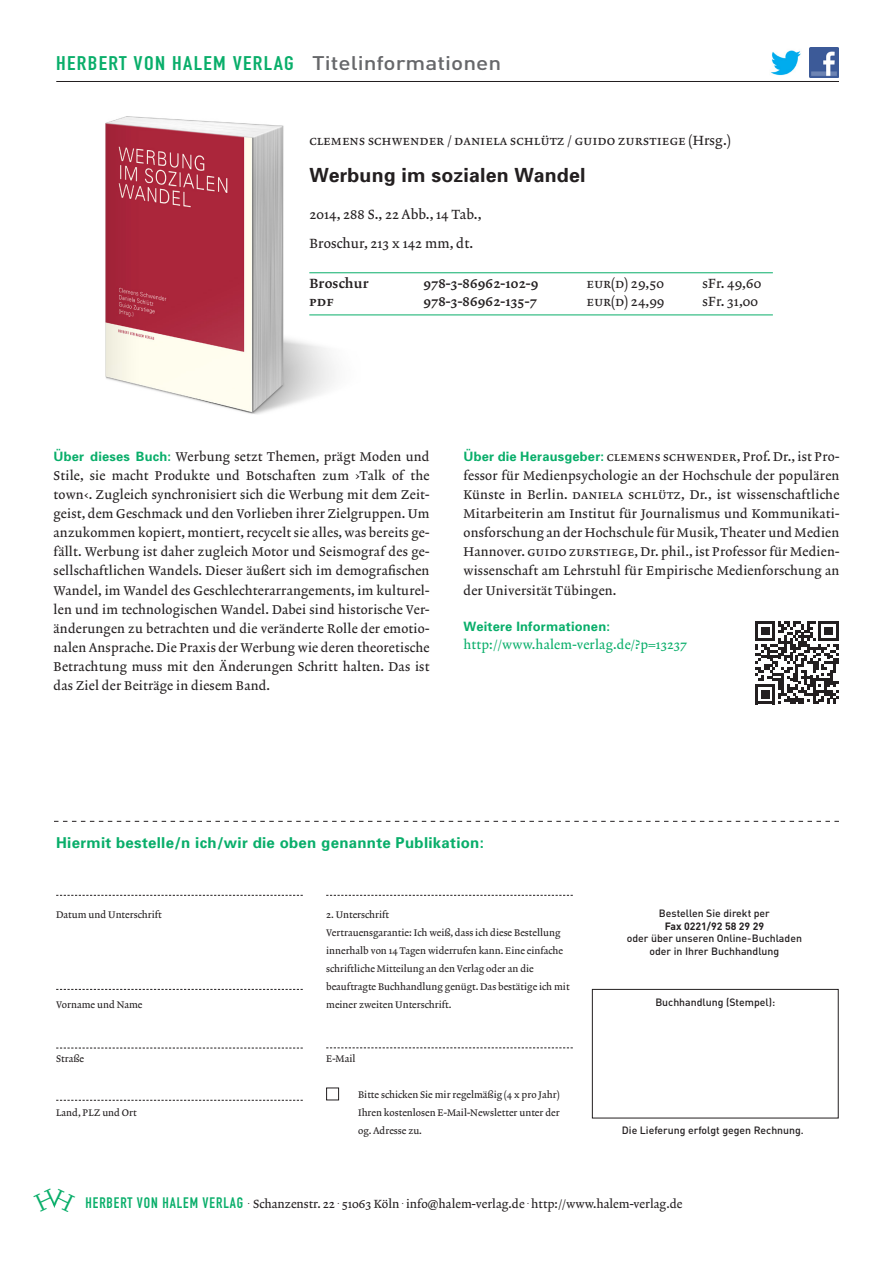
<style>
.page{position:relative;width:893px;height:1263px;background:#fff}
.page>*{position:absolute;margin:0;border:0;box-sizing:border-box;transform-origin:0 0}
.t1{font:19.5px "DIN Engschrift";letter-spacing:.06em;color:#09ae6a;scale:1.16 1}
.t2{font:700 19.5px "Univers";letter-spacing:.01em;color:#231f20}
.t3{font:700 15px "Univers";letter-spacing:.02em;color:#09ae6a}
.t4{font:13.5px/28.5px "Lexicon No 2 Roman A";letter-spacing:.015em;color:#231f20}
.t5{font:13.5px "Lexicon No 2 Roman C";letter-spacing:.015em;color:#231f20}
.t6{font:12.9px/19.2px "Lexicon No 2 Roman A";letter-spacing:.015em;color:#231f20;text-align:justify}
.t7{font:12.9px "Lexicon No 2 Roman A";letter-spacing:.015em;color:#09ae6a}
.t8{font:700 12.9px "Univers";letter-spacing:.015em;color:#09ae6a}
.t9{font:12px "Lexicon No 2 Roman A";color:#231f20}
.t10{font:500 10.5px/12.6px "DIN";color:#231f20;text-align:center}
.t11{font:700 10.5px "DIN";color:#231f20}
.t12{font:9.75px/18px "Lexicon No 2 Roman A";color:#231f20}
.s1{font-family:"DIN";font-weight:500;color:#66676a}
.s2{font-family:"Univers";font-weight:700;color:#09ae6a}
.s3{font-family:"DIN Engschrift";font-size:15px;color:#09ae6a}
</style>
<div class="page">
<svg style="left:56px;top:895px;width:247px;height:1px"></svg>
<svg style="left:326px;top:895px;width:247px;height:1px"></svg>
<svg style="left:56px;top:989px;width:247px;height:1px"></svg>
<svg style="left:56px;top:1100px;width:247px;height:1px"></svg>
<svg style="left:56px;top:1048px;width:247px;height:1px"></svg>
<svg style="left:326px;top:1047px;width:247px;height:1px"></svg>
<div style="left:592px;top:989px;width:247px;height:129px;border:1px solid #231f20"></div>
<div style="left:326px;top:1087px;width:13px;height:13px;border:1px solid #231f20"></div>
<hr style="left:56px;top:81px;width:783px;height:1px;background:#231f20">
<svg style="left:54px;top:821px;width:785px;height:1px"></svg>
<img style="left:809px;top:47px;width:30px;height:30px">
<img style="left:770px;top:50px;width:31px;height:26px">
<img style="left:105px;top:117px;width:255px;height:297px">
<hr style="left:309px;top:272px;width:464px;height:1px;background:#09ae6a">
<hr style="left:309px;top:315px;width:464px;height:1px;background:#09ae6a">
<svg style="left:755px;top:621px;width:83px;height:83px"></svg>
<h1 class="t1" style="left:56px;top:52px;width:385px">HERBERT VON HALEM VERLAG <span class="s1">Titelinformationen</span></h1>
<p class="t4" style="left:309px;top:127px;width:423px">Clemens Schwender / Daniela Schlütz / Guido Zurstiege (Hrsg.)</p>
<h1 class="t2" style="left:309px;top:163px;width:278px">Werbung im sozialen Wandel</h1>
<p class="t4" style="left:309px;top:201px;width:174px">2014, 288 S., 22 Abb., 14 Tab.,<br>Broschur, 213 x 142 mm, dt.</p>
<p class="t5" style="left:309px;top:275px;width:61px">Broschur</p>
<p class="t5" style="left:423px;top:275px;width:117px">978-3-86962-102-9</p>
<p class="t4" style="left:587px;top:270px;width:79px">EUR(D) 29,50</p>
<p class="t4" style="left:702px;top:270px;width:61px">sFr. 49,60</p>
<p class="t5" style="left:309px;top:293px;width:26px">PDF</p>
<p class="t5" style="left:423px;top:293px;width:115px">978-3-86962-135-7</p>
<p class="t4" style="left:587px;top:288px;width:79px">EUR(D) 24,99</p>
<p class="t4" style="left:702px;top:288px;width:57px">sFr. 31,00</p>
<p class="t6" style="left:54px;top:447px;width:377px"><span class="s2">Über dieses Buch:</span> Werbung setzt Themen, prägt Moden und Stile, sie macht Produkte und Botschaften zum ›Talk of the town‹. Zugleich synchronisiert sich die Werbung mit dem Zeit&shy;geist, dem Geschmack und den Vorlieben ihrer Zielgruppen. Um anzukommen kopiert, montiert, recycelt sie alles, was bereits ge&shy;fällt. Werbung ist daher zugleich Motor und Seismograf des ge&shy;sellschaftlichen Wandels. Dieser äußert sich im demografischen Wandel, im Wandel des Geschlechterarrangements, im kulturel&shy;len und im technologischen Wandel. Dabei sind historische Ver&shy;änderungen zu betrachten und die veränderte Rolle der emotio&shy;nalen Ansprache. Die Praxis der Werbung wie deren theoretische Betrachtung muss mit den Änderungen Schritt halten. Das ist das Ziel der Beiträge in diesem Band.</p>
<p class="t6" style="left:463px;top:447px;width:377px"><span class="s2">Über die Herausgeber:</span> Clemens Schwender, Prof. Dr., ist Pro&shy;fessor für Medienpsychologie an der Hochschule der populären Künste in Berlin. Daniela Schlütz, Dr., ist wissenschaftliche Mitarbeiterin am Institut für Journalismus und Kommunikati&shy;onsforschung an der Hochschule für Musik, Theater und Medien Hannover. Guido Zurstiege, Dr. phil., ist Professor für Medien&shy;wissenschaft am Lehrstuhl für Empirische Medienforschung an der Universität Tübingen.</p>
<p class="t8" style="left:463px;top:618px;width:148px">Weitere Informationen:</p>
<p class="t7" style="left:463px;top:637px;width:225px">http://www.halem-verlag.de/?p=13237</p>
<p class="t3" style="left:56px;top:832px;width:429px">Hiermit bestelle/n ich/wir die oben genannte Publikation:</p>
<p class="t12" style="left:56px;top:906px;width:107px">Datum und Unterschrift</p>
<p class="t12" style="left:326px;top:906px;width:245px">2. Unterschrift<br>Vertrauensgarantie: Ich weiß, dass ich diese Bestellung innerhalb von 14 Tagen widerrufen kann. Eine einfache schriftliche Mitteilung an den Verlag oder an die beauftragte Buchhandlung genügt. Das bestätige ich mit</p>
<p class="t12" style="left:56px;top:996px;width:88px">Vorname und Name</p>
<p class="t12" style="left:326px;top:996px;width:127px">meiner zweiten Unterschrift.</p>
<p class="t12" style="left:56px;top:1050px;width:29px">Straße</p>
<p class="t12" style="left:326px;top:1050px;width:31px">E-Mail</p>
<p class="t12" style="left:56px;top:1104px;width:82px">Land, PLZ und Ort</p>
<p class="t12" style="left:358px;top:1086px;width:203px;text-align:justify">Bitte schicken Sie mir regelmäßig (4 x pro Jahr)<br>Ihren kostenlosen E-Mail-Newsletter unter der og. Adresse zu.</p>
<p class="t10" style="left:659px;top:907px;width:112px">Bestellen Sie direkt per</p>
<p class="t11" style="left:665px;top:919px;width:101px">Fax 0221/92 58 29 29</p>
<p class="t10" style="left:627px;top:932px;width:177px">oder über unseren Online-Buchladen oder in Ihrer Buchhandlung</p>
<p class="t10" style="left:655px;top:996px;width:121px">Buchhandlung (Stempel):</p>
<p class="t10" style="left:622px;top:1123px;width:183px">Die Lieferung erfolgt gegen Rechnung.</p>
<p class="t9" style="left:86px;top:1197px;width:598px"><span class="s3">HERBERT VON HALEM VERLAG</span> <sup>.</sup> Schanzenstr. 22 <sup>.</sup> 51063 Köln <sup>.</sup> info@halem-verlag.de <sup>.</sup> http://www.halem-verlag.de</p>
</div>
